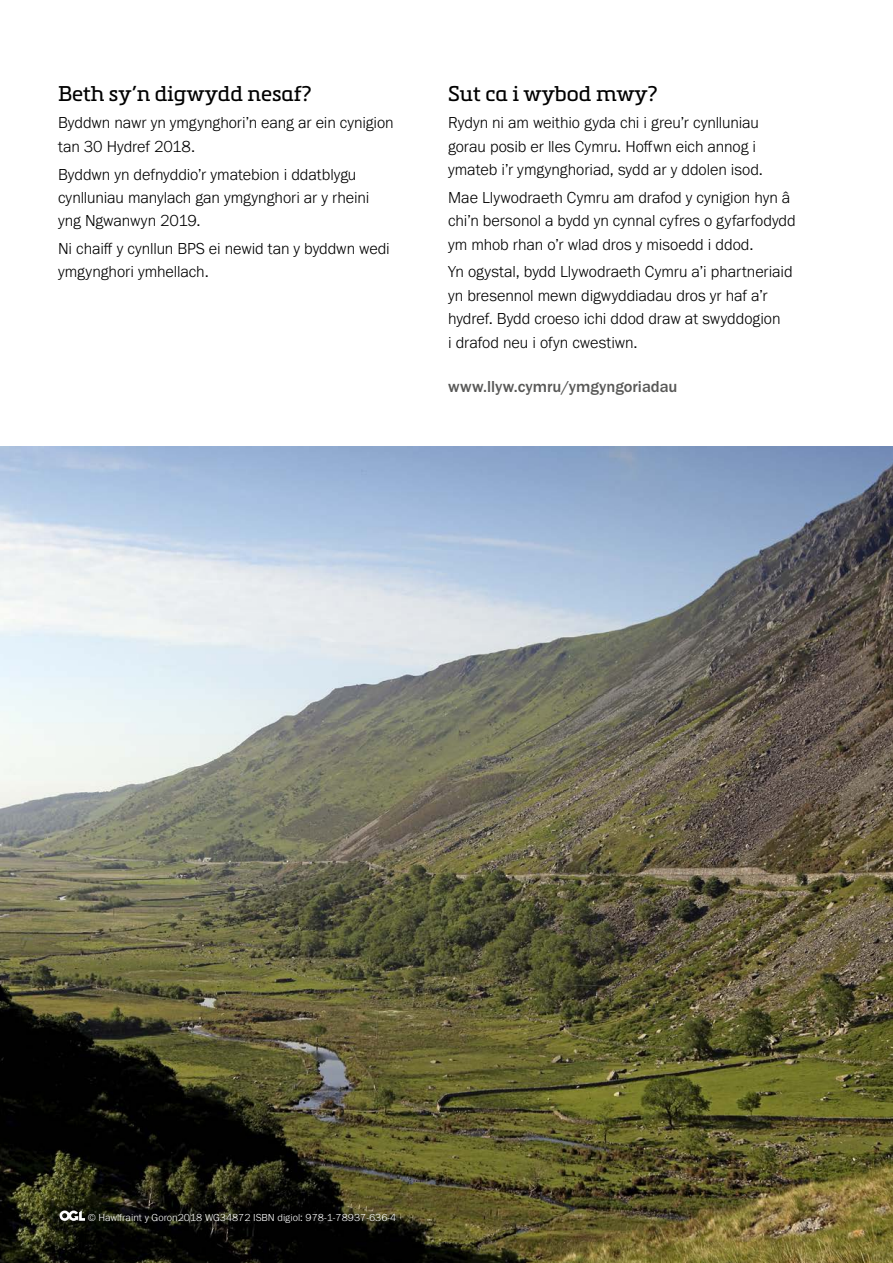
<style>
.page{position:relative;width:893px;height:1263px;background:#fff}
.page>*{position:absolute;margin:0;border:0;box-sizing:border-box;transform-origin:0 0}
.heading{font:21px "Metronic Slab Pro";color:#000}
.Body_Text{font:300 16.5px/23.4px "Franklin Gothic URW";letter-spacing:-.005em;color:#000}
.H2_Sub_Head{font:500 16.5px "Franklin Gothic URW";color:#585857}
.Credits{font:300 10.5px "Franklin Gothic URW";color:#fff}
</style>
<div class="page">
<img style="left:0;top:446px;width:893px;height:817px">
<svg style="left:60px;top:1210px;width:25px;height:11px"></svg>
<p class="heading" style="left:58px;top:78px;width:255px">Beth sy’n digwydd nesaf?</p>
<p class="Body_Text" style="left:58px;top:111px;width:337px">Byddwn nawr yn ymgynghori’n eang ar ein cynigion tan 30 Hydref 2018.</p>
<p class="Body_Text" style="left:58px;top:162px;width:313px">Byddwn yn defnyddio’r ymatebion i ddatblygu cynlluniau manylach gan ymgynghori ar y rheini yng Ngwanwyn 2019.</p>
<p class="Body_Text" style="left:58px;top:236px;width:333px">Ni chaiff y cynllun BPS ei newid tan y byddwn wedi ymgynghori ymhellach.</p>
<p class="heading" style="left:448px;top:78px;width:211px">Sut ca i wybod mwy?</p>
<p class="Body_Text" style="left:448px;top:111px;width:316px">Rydyn ni am weithio gyda chi i greu’r cynlluniau gorau posib er lles Cymru. Hoffwn eich annog i ymateb i’r ymgynghoriad, sydd ar y ddolen isod.</p>
<p class="Body_Text" style="left:448px;top:185px;width:349px">Mae Llywodraeth Cymru am drafod y cynigion hyn â chi’n bersonol a bydd yn cynnal cyfres o gyfarfodydd ym mhob rhan o’r wlad dros y misoedd i ddod.</p>
<p class="Body_Text" style="left:448px;top:260px;width:346px">Yn ogystal, bydd Llywodraeth Cymru a’i phartneriaid yn bresennol mewn digwyddiadau dros yr haf a’r hydref. Bydd croeso ichi ddod draw at swyddogion<br>i drafod neu i ofyn cwestiwn.</p>
<h2 class="H2_Sub_Head" style="left:448px;top:376px;width:231px">www.llyw.cymru/ymgyngoriadau</h2>
<p class="Credits" style="left:88px;top:1211px;width:310px">© Hawlfraint y Goron2018 WG34872 ISBN digiol: 978-1-78937-636-4</p>
</div>
